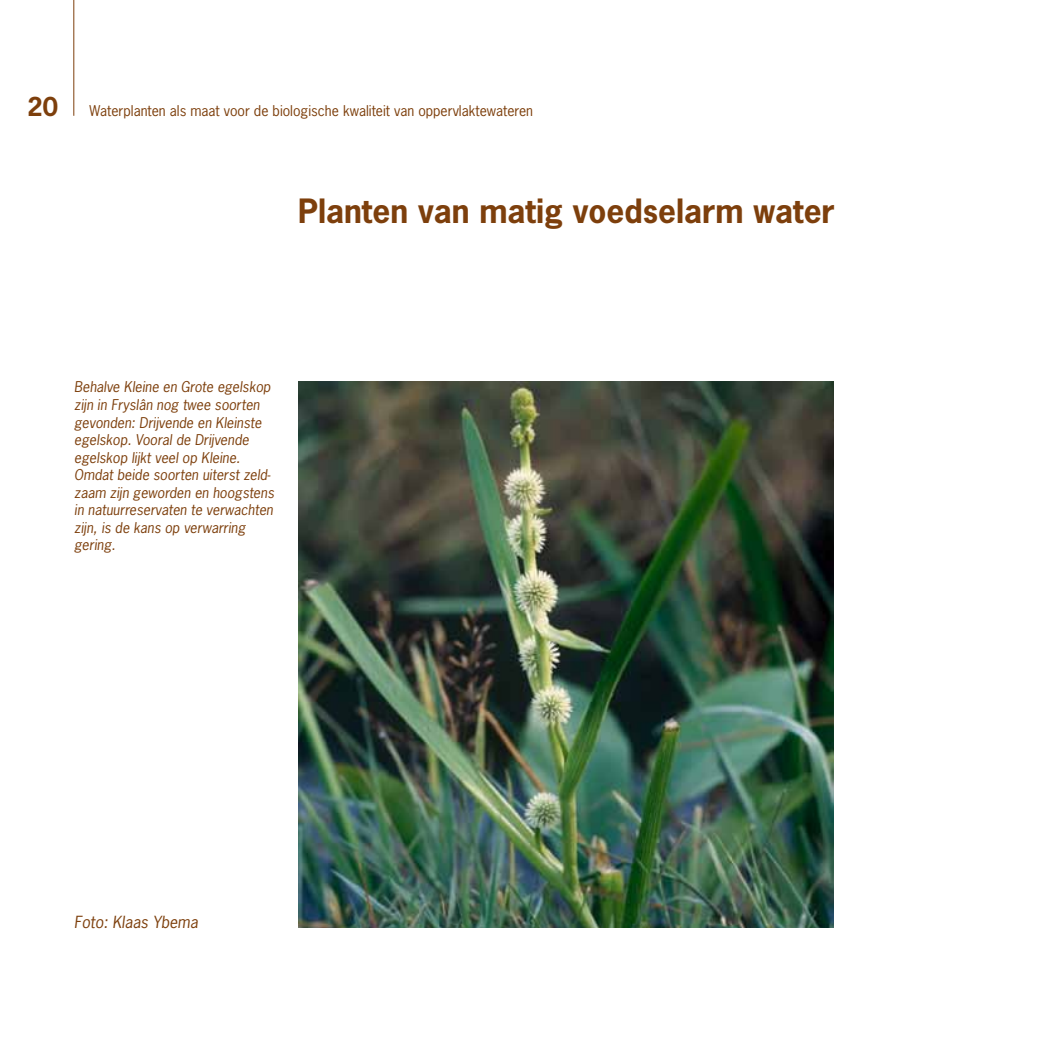
<style>
.page{position:relative;width:1042px;height:1042px;background:#fff}
.page>*{position:absolute;margin:0;border:0;box-sizing:border-box;transform-origin:0 0}
.t1{font:700 31.5px "News Gothic Std";color:#7d3f0c}
.t2{font:700 24.5px "News Gothic Std";color:#7d3f0c}
.t3{font:italic 15.75px "News Gothic Std";color:#7d3f0c}
.t4{font:italic 14px/17.5px "News Gothic Std";color:#7d3f0c}
.t5{font:14px "News Gothic Std";color:#7d3f0c}
</style>
<div class="page">
<img style="left:298px;top:382px;width:535px;height:546px">
<hr style="left:73px;top:0;width:1px;height:116px;background:#7d3f0c">
<h2 class="t2" style="left:28px;top:90px;width:32px">20</h2>
<p class="t5" style="left:90px;top:101px;width:445px">Waterplanten als maat voor de biologische kwaliteit van oppervlaktewateren</p>
<h1 class="t1" style="left:298px;top:190px;width:538px">Planten van matig voedselarm water</h1>
<p class="t4" style="left:74px;top:379px;width:201px">Behalve Kleine en Grote egelskop zijn in Fryslân nog twee soorten gevonden: Drijvende en Kleinste egelskop. Vooral de Drijvende egelskop lijkt veel op Kleine.<br>Omdat beide soorten uiterst zeld&shy;zaam zijn geworden en hoogstens in natuurreservaten te verwachten zijn, is de kans op verwarring gering.</p>
<p class="t3" style="left:74px;top:911px;width:125px">Foto: Klaas Ybema</p>
</div>
